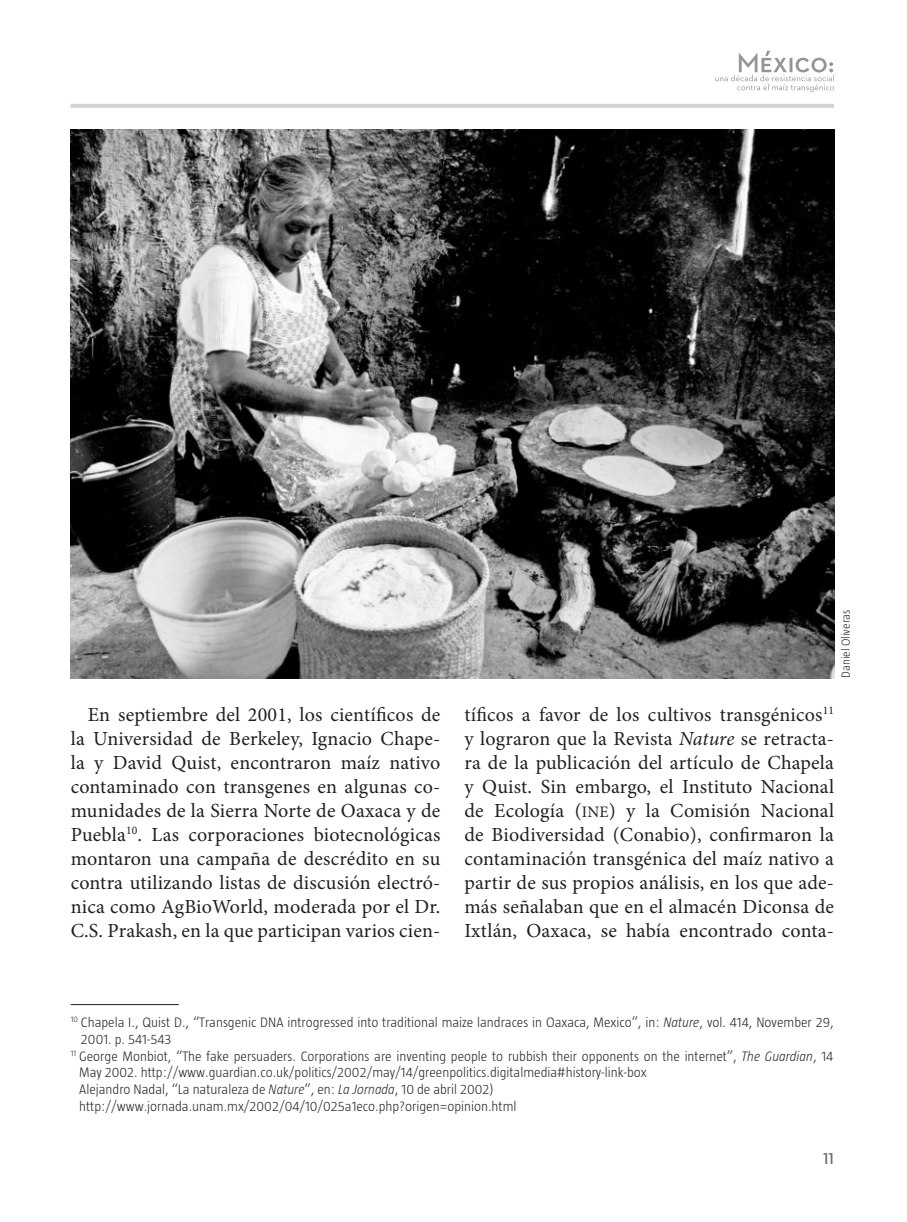
<style>
.page{position:relative;width:907px;height:1222px;background:#fff}
.page>*{position:absolute;margin:0;border:0;box-sizing:border-box;transform-origin:0 0}
.t1{font:20px/24px "Minion Pro";letter-spacing:.01em;color:#231f20;text-align:justify}
.t2{font:600 16px "Neutraface 2 Text";color:#6c6d70}
.t3{font:300 14px "Taz";color:#231f20}
.t4{font:300 12px "Taz";color:#231f20}
.s1{font-style:italic}
.s2{font-size:16px}
</style>
<div class="page">
<svg style="left:715px;top:51px;width:119px;height:41px"></svg>
<hr style="left:71px;top:104px;width:763px;height:4px;background:#d1d2d4">
<hr style="left:71px;top:1004px;width:108px;height:1px;background:#231f20">
<img style="left:71px;top:130px;width:763px;height:548px">
<p class="t4" style="left:839px;top:678px;width:70px;rotate:-90deg">Daniel Oliveras</p>
<p class="t1" style="left:71px;top:702px;width:371px;text-indent:17px">En septiembre del 2001, los científicos de la Universidad de Berkeley, Ignacio Chape&shy;la y David Quist, encontraron maíz nativo contaminado con transgenes en algunas co&shy;munidades de la Sierra Norte de Oaxaca y de Puebla<sup>10</sup>. Las corporaciones biotecnológicas montaron una campaña de descrédito en su contra utilizando listas de discusión electró&shy;nica como AgBioWorld, moderada por el Dr.<br>C.S. Prakash, en la que participan varios cien-</p>
<p class="t1" style="left:464px;top:702px;width:371px">tíficos a favor de los cultivos transgénicos<sup>11 </sup>y lograron que la Revista <span class="s1">Nature</span> se retracta&shy;ra de la publicación del artículo de Chapela y Quist. Sin embargo, el Instituto Nacional de Ecología (<span class="s2">INE</span>) y la Comisión Nacional de Biodiversidad (Conabio), confirmaron la contaminación transgénica del maíz nativo a partir de sus propios análisis, en los que ade&shy;más señalaban que en el almacén Diconsa de Ixtlán, Oaxaca, se había encontrado conta-</p>
<p class="t3" style="left:71px;top:1014px;width:764px"><sup>10</sup> Chapela I., Quist D., “Transgenic DNA introgressed into traditional maize landraces in Oaxaca, Mexico”, in: <span class="s1">Nature</span>, vol. 414, November 29,</p>
<p class="t3" style="left:81px;top:1031px;width:92px">2001. p. 541-543</p>
<p class="t3" style="left:71px;top:1048px;width:764px"><sup>11</sup> George Monbiot, “The fake persuaders. Corporations are inventing people to rubbish their opponents on the internet”, <span class="s1">The Guardian</span>, 14</p>
<p class="t3" style="left:79px;top:1064px;width:569px">May 2002. http://www.guardian.co.uk/politics/2002/may/14/greenpolitics.digitalmedia#history-link-box</p>
<p class="t3" style="left:79px;top:1081px;width:416px">Alejandro Nadal, “La naturaleza de <span class="s1">Nature</span>”, en: <span class="s1">La Jornada</span>, 10 de abril 2002)</p>
<p class="t3" style="left:79px;top:1098px;width:439px">http://www.jornada.unam.mx/2002/04/10/025a1eco.php?origen=opinion.html</p>
<p class="t2" style="left:823px;top:1148px;width:12px">11</p>
</div>
